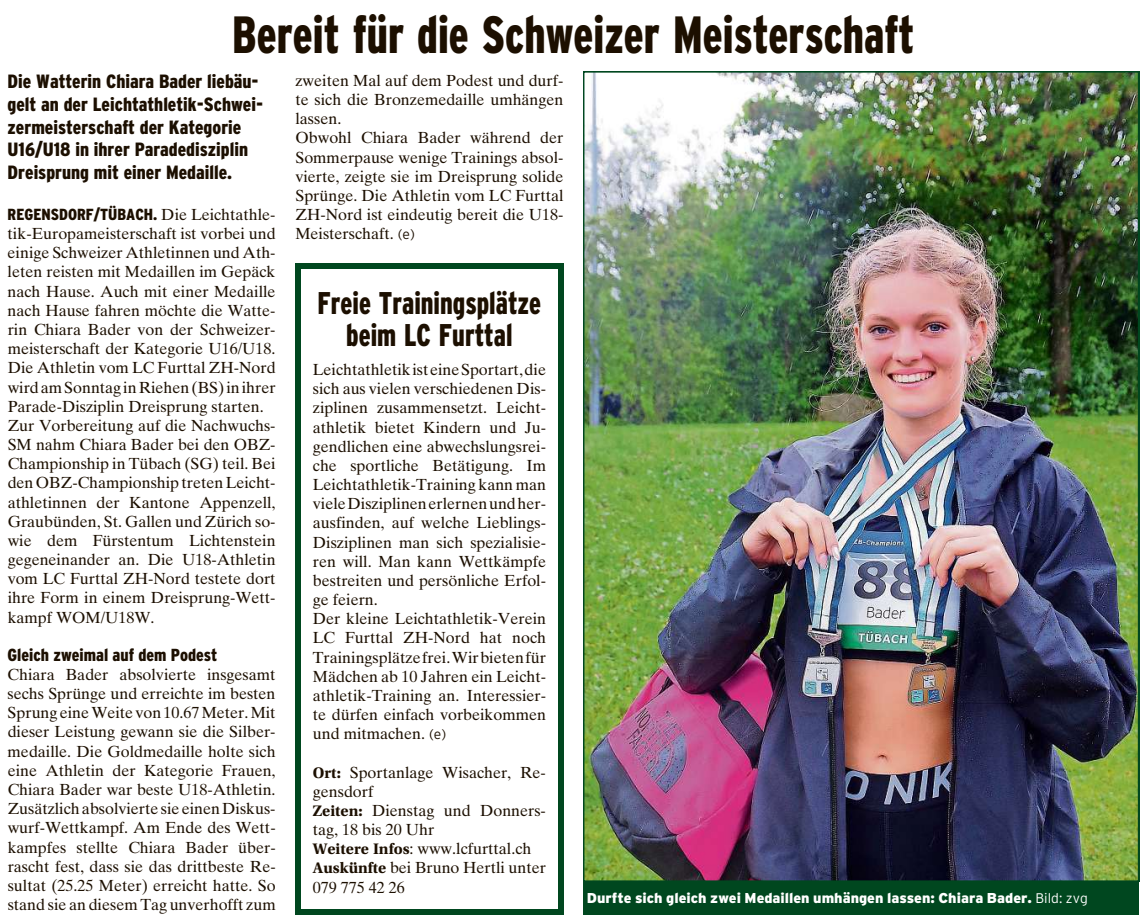
<style>
.page{position:relative;width:1146px;height:919px;background:#fff}
.page>*{position:absolute;margin:0;border:0;box-sizing:border-box;transform-origin:0 0}
.t1{font:900 condensed 52.15px "Interstate";color:#1c0f00;scale:.86 1}
.t2{font:900 condensed 31.32px/31.3px "Interstate";color:#1c0f00;text-align:center;scale:.86 1}
.t3{font:900 condensed 19.07px/22.6px "Interstate";color:#1c0f00}
.t4{font:900 condensed 17.5px "Interstate";color:#1c0f00}
.t5{font:16.1px/19.1px "Times Ten LT Std";color:#1c0f00}
.t6{font:900 condensed 16.1px "Interstate";color:#1c0f00}
.t7{font:900 14.35px "Interstate";color:#fff}
.s1{font-family:"Times Ten LT Std";font-weight:400;font-stretch:normal}
.s2{font-family:"Interstate";font-weight:300;font-size:14px}
.s3{font-family:"Utopia Std";font-weight:700}
.s4{font-weight:300;font-size:14px}
</style>
<div class="page">
<img style="left:583px;top:71px;width:556px;height:810px">
<div style="left:583px;top:881px;width:556px;height:33px;background:#00471f"></div>
<svg style="left:295px;top:909px;width:6px;height:5px"></svg>
<svg style="left:558px;top:909px;width:5px;height:5px"></svg>
<svg style="left:295px;top:263px;width:6px;height:5px"></svg>
<svg style="left:558px;top:263px;width:5px;height:5px"></svg>
<div style="left:301px;top:263px;width:257px;height:5px;background:#00471f"></div>
<div style="left:301px;top:909px;width:257px;height:5px;background:#00471f"></div>
<div style="left:558px;top:268px;width:5px;height:641px;background:#00471f"></div>
<div style="left:295px;top:268px;width:6px;height:641px;background:#00471f"></div>
<h1 class="t1" style="left:232px;top:17px;width:794px">Bereit für die Schweizer Meisterschaft</h1>
<p class="t3" style="left:8px;top:72px;width:257px">Die Watterin Chiara Bader liebäu&shy;gelt an der Leichtathletik-Schwei&shy;zermeisterschaft der Kategorie U16/U18 in ihrer Paradedisziplin Dreisprung mit einer Medaille.</p>
<p class="t6" style="left:8px;top:209px;width:269px">REGENSDORF/TÜBACH. <span class="s1">Die Leichtathle-</span></p>
<p class="t5" style="left:8px;top:226px;width:269px">tik-Europameisterschaft ist vorbei und einige Schweizer Athletinnen und Ath&shy;leten reisten mit Medaillen im Gepäck nach Hause. Auch mit einer Medaille nach Hause fahren möchte die Watte&shy;rin Chiara Bader von der Schweizer&shy;meisterschaft der Kategorie U16/U18.<br>Die Athletin vom LC Furttal ZH-Nord wirdamSonntag inRiehen(BS)inihrer Parade-Disziplin Dreisprung starten.<br>Zur Vorbereitung auf die Nachwuchs-SM nahm Chiara Bader bei den OBZ-Championship in Tübach (SG) teil. Bei den OBZ-Championship tretenLeicht&shy;athletinnen der Kantone Appenzell, Graubünden, St. Gallen und Zürich so&shy;wie dem Fürstentum Lichtenstein gegeneinander an. Die U18-Athletin vom LC Furttal ZH-Nord testete dort ihre Form in einem Dreisprung-Wett&shy;kampf WOM/U18W.</p>
<p class="t4" style="left:8px;top:648px;width:211px">Gleich zweimal auf dem Podest</p>
<p class="t5" style="left:8px;top:666px;width:270px;text-align:justify">Chiara Bader absolvierte insgesamt sechs Sprünge und erreichte im besten Sprung eineWeite von10.67Meter.Mit dieser Leistung gewann sie die Silber&shy;medaille. Die Goldmedaille holte sich eine Athletin der Kategorie Frauen, Chiara Bader war beste U18-Athletin.<br>Zusätzlichabsolvierte sie einenDiskus&shy;wurf-Wettkampf. Am Ende des Wett&shy;kampfes stellte Chiara Bader über&shy;rascht fest, dass sie das drittbeste Re&shy;sultat (25.25 Meter) erreicht hatte. So stand sie an diesem Tag unverhofft zum</p>
<p class="t5" style="left:295px;top:73px;width:269px">zweiten Mal auf dem Podest und durf&shy;te sich die Bronzemedaille umhängen lassen.<br>Obwohl Chiara Bader während der<br>Sommerpause wenige Trainings absol&shy;vierte, zeigte sie im Dreisprung solide<br>Sprünge. Die Athletin vom LC Furttal<br>ZH-Nord ist eindeutig bereit die U18-<br>Meisterschaft. <span class="s2">(e)</span></p>
<h2 class="t2" style="left:317px;top:291px;width:262px">Freie Trainingsplätze beim LC Furttal</h2>
<p class="t5" style="left:313px;top:361px;width:235px">LeichtathletikisteineSportart,die sich aus vielen verschiedenen Dis&shy;ziplinen zusammensetzt. Leicht&shy;athletik bietet Kindern und Ju&shy;gendlichen eine abwechslungsrei&shy;che sportliche Betätigung. Im<br>Leichtathletik-Training kann man vieleDisziplinenerlernenundher&shy;ausfinden, auf welche Lieblings-<br>Disziplinen man sich spezialisie&shy;ren will. Man kann Wettkämpfe bestreiten und persönliche Erfol&shy;ge feiern.<br>Der kleine Leichtathletik-Verein<br>LC Furttal ZH-Nord hat noch<br>Trainingsplätzefrei.Wirbietenfür<br>Mädchen ab 10 Jahren ein Leicht&shy;athletik-Training an. Interessier&shy;te dürfen einfach vorbeikommen und mitmachen. <span class="s2">(e)</span></p>
<p class="t5" style="left:313px;top:764px;width:235px"><span class="s3">Ort:</span> Sportanlage Wisacher, Re&shy;gensdorf<br><span class="s3">Zeiten:</span> Dienstag und Donners&shy;tag, 18 bis 20 Uhr<br><span class="s3">Weitere Infos</span>: www.lcfurttal.ch<br><span class="s3">Auskünfte</span> bei Bruno Hertli unter<br>079 775 42 26</p>
<p class="t7" style="left:587px;top:892px;width:502px">Durfte sich gleich zwei Medaillen umhängen lassen: Chiara Bader. <span class="s4">Bild: zvg</span></p>
</div>
